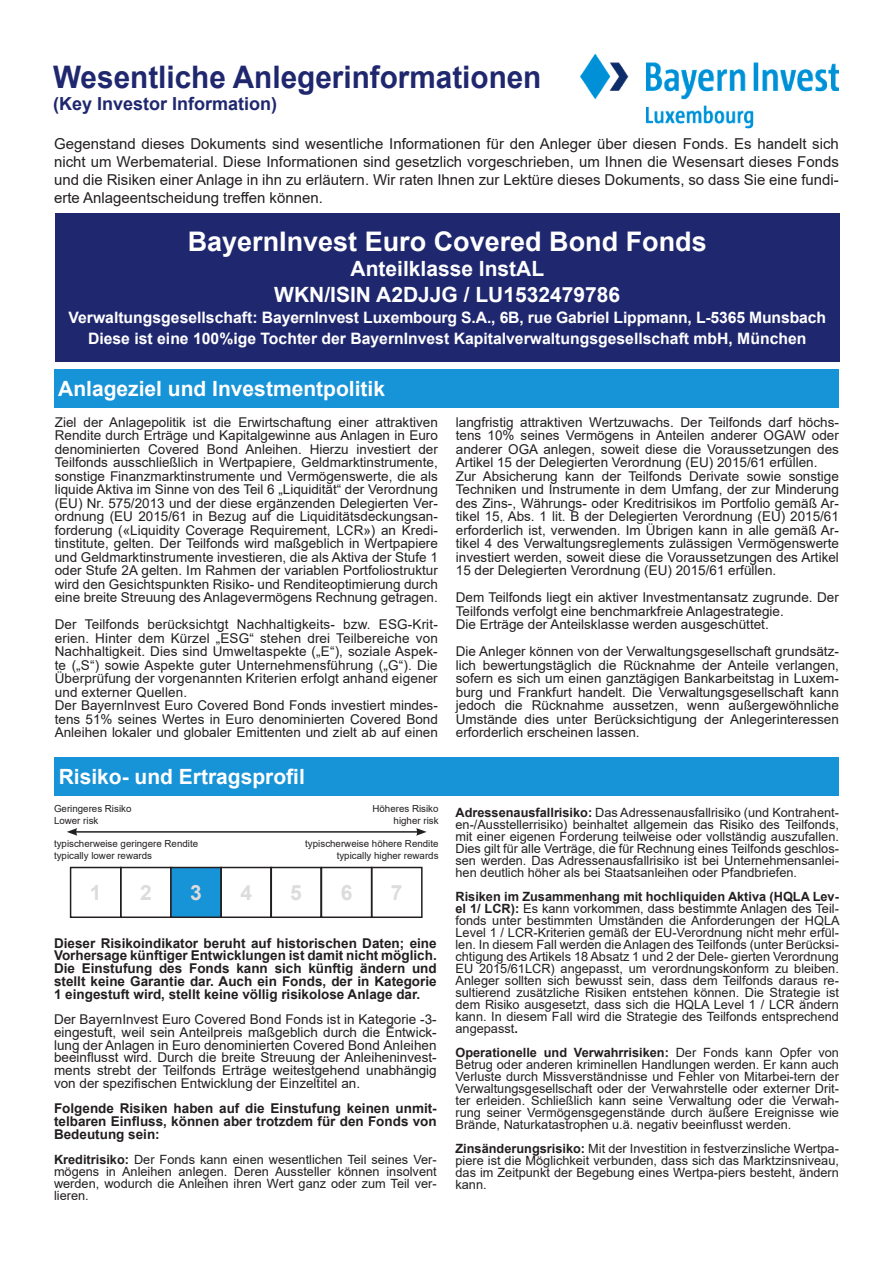
<style>
.page{position:relative;width:893px;height:1263px;background:#fff}
.page>*{position:absolute;margin:0;border:0;box-sizing:border-box;transform-origin:0 0}
.t1{font:700 31.05px "Arial";color:#1f276e;scale:.96 1}
.t2{font:700 27px "Arial";color:#fff}
.t3{font:700 21px "Arial";color:#fff}
.t4{font:700 21px "Arial";color:#dcdcdc}
.t5{font:700 18px "Arial";color:#1f276e}
.t6{font:700 15.75px/21px "Arial";color:#fff;text-align:center}
.t7{font:15px/18px "Arial";color:#231f20;text-align:justify}
.Copy{font:13.5px/13.5px "Arial";color:#231f20;text-align:justify}
.t8{font:700 13.5px/12.8px "Arial";color:#231f20;text-align:justify}
.t9{font:12.75px/12px "Arial";color:#231f20;text-align:justify}
.t10{font:9.75px "Arial";color:#231f20}
.s1{font-weight:700}
</style>
<div class="page">
<div style="left:55px;top:213px;width:785px;height:149px;background:#1f276e"></div>
<div style="left:54px;top:370px;width:785px;height:38px;background:#1793d7"></div>
<div style="left:54px;top:758px;width:785px;height:38px;background:#1793d7"></div>
<hr style="left:75px;top:831px;width:343px;height:2px;background:#231f20">
<svg style="left:67px;top:828px;width:10px;height:8px"></svg>
<svg style="left:416px;top:828px;width:11px;height:8px"></svg>
<div style="left:70px;top:867px;width:52px;height:51px;border:2px solid #231f20"></div>
<div style="left:120px;top:867px;width:52px;height:51px;border:2px solid #231f20"></div>
<div style="left:171px;top:867px;width:50px;height:50px;background:#1793d7"></div>
<div style="left:170px;top:867px;width:52px;height:51px;border:2px solid #231f20"></div>
<div style="left:220px;top:867px;width:52px;height:51px;border:2px solid #231f20"></div>
<div style="left:270px;top:867px;width:52px;height:51px;border:2px solid #231f20"></div>
<div style="left:321px;top:867px;width:51px;height:51px;border:2px solid #231f20"></div>
<div style="left:371px;top:867px;width:52px;height:51px;border:2px solid #231f20"></div>
<img style="left:581px;top:54px;width:258px;height:75px">
<p class="t1" style="left:53px;top:55px;width:510px">Wesentliche Anlegerinformationen</p>
<p class="t5" style="left:53px;top:91px;width:226px">(Key Investor Information)</p>
<p class="t7" style="left:54px;top:135px;width:786px">Gegenstand dieses Dokuments sind wesentliche Informationen für den Anleger über diesen Fonds. Es handelt sich nicht um Werbematerial. Diese Informationen sind gesetzlich vorgeschrieben, um Ihnen die Wesensart dieses Fonds und die Risiken einer Anlage in ihn zu erläutern. Wir raten Ihnen zur Lektüre dieses Dokuments, so dass Sie eine fundi&shy;erte Anlageentscheidung treffen können.</p>
<p class="t2" style="left:188px;top:223px;width:521px">BayernInvest Euro Covered Bond Fonds</p>
<p class="t3" style="left:351px;top:254px;width:195px">Anteilklasse InstAL</p>
<p class="t3" style="left:274px;top:279px;width:347px">WKN/ISIN A2DJJG / LU1532479786</p>
<p class="t6" style="left:68px;top:307px;width:759px">Verwaltungsgesellschaft: BayernInvest Luxembourg S.A., 6B, rue Gabriel Lippmann, L-5365 Munsbach<br>Diese ist eine 100%ige Tochter der BayernInvest Kapitalverwaltungsgesellschaft mbH, München</p>
<p class="t3" style="left:58px;top:374px;width:328px">Anlageziel und Investmentpolitik</p>
<p class="Copy" style="left:55px;top:415px;width:385px">Ziel der Anlagepolitik ist die Erwirtschaftung einer attraktiven Rendite durch Erträge und Kapitalgewinne aus Anlagen in Euro denominierten Covered Bond Anleihen. Hierzu investiert der Teilfonds ausschließlich in Wertpapiere, Geldmarktinstrumente, sonstige Finanzmarktinstrumente und Vermögenswerte, die als liquide Aktiva im Sinne von des Teil 6 „Liquidität“ der Verordnung (EU) Nr. 575/2013 und der diese ergänzenden Delegierten Ver&shy;ordnung (EU 2015/61 in Bezug auf die Liquiditätsdeckungsan&shy;forderung («Liquidity Coverage Requirement, LCR») an Kredi&shy;tinstitute, gelten. Der Teilfonds wird maßgeblich in Wertpapiere und Geldmarktinstrumente investieren, die als Aktiva der Stufe 1 oder Stufe 2A gelten. Im Rahmen der variablen Portfoliostruktur wird den Gesichtspunkten Risiko- und Renditeoptimierung durch eine breite Streuung des Anlagevermögens Rechnung getragen.</p>
<p class="Copy" style="left:55px;top:618px;width:385px">Der Teilfonds berücksichtgt Nachhaltigkeits- bzw. ESG-Krit&shy;erien. Hinter dem Kürzel „ESG“ stehen drei Teilbereiche von Nachhaltigkeit. Dies sind Umweltaspekte („E“), soziale Aspek&shy;te („S“) sowie Aspekte guter Unternehmensführung („G“). Die Überprüfung der vorgenannten Kriterien erfolgt anhand eigener und externer Quellen.</p>
<p class="Copy" style="left:55px;top:699px;width:385px">Der BayernInvest Euro Covered Bond Fonds investiert mindes&shy;tens 51% seines Wertes in Euro denominierten Covered Bond Anleihen lokaler und globaler Emittenten und zielt ab auf einen</p>
<p class="Copy" style="left:456px;top:415px;width:385px">langfristig attraktiven Wertzuwachs. Der Teilfonds darf höchs&shy;tens 10% seines Vermögens in Anteilen anderer OGAW oder anderer OGA anlegen, soweit diese die Voraussetzungen des Artikel 15 der Delegierten Verordnung (EU) 2015/61 erfüllen.</p>
<p class="Copy" style="left:456px;top:469px;width:385px">Zur Absicherung kann der Teilfonds Derivate sowie sonstige<br>Techniken und Instrumente in dem Umfang, der zur Minderung</p>
<p class="Copy" style="left:456px;top:496px;width:385px">des Zins-, Währungs- oder Kreditrisikos im Portfolio gemäß Ar&shy;tikel 15, Abs. 1 lit. B der Delegierten Verordnung (EU) 2015/61 erforderlich ist, verwenden. Im Übrigen kann in alle gemäß Ar&shy;tikel 4 des Verwaltungsreglements zulässigen Vermögenswerte investiert werden, soweit diese die Voraussetzungen des Artikel 15 der Delegierten Verordnung (EU) 2015/61 erfüllen.</p>
<p class="Copy" style="left:456px;top:591px;width:385px">Dem Teilfonds liegt ein aktiver Investmentansatz zugrunde. Der<br>Teilfonds verfolgt eine benchmarkfreie Anlagestrategie.</p>
<p class="Copy" style="left:456px;top:618px;width:314px">Die Erträge der Anteilsklasse werden ausgeschüttet.</p>
<p class="Copy" style="left:456px;top:645px;width:385px">Die Anleger können von der Verwaltungsgesellschaft grundsätz&shy;lich bewertungstäglich die Rücknahme der Anteile verlangen, sofern es sich um einen ganztägigen Bankarbeitstag in Luxem&shy;burg und Frankfurt handelt. Die Verwaltungsgesellschaft kann jedoch die Rücknahme aussetzen, wenn außergewöhnliche Umstände dies unter Berücksichtigung der Anlegerinteressen erforderlich erscheinen lassen.</p>
<p class="t3" style="left:59px;top:762px;width:248px">Risiko- und Ertragsprofil</p>
<p class="t10" style="left:54px;top:802px;width:79px">Geringeres Risiko</p>
<p class="t10" style="left:54px;top:813px;width:46px">Lower risk</p>
<p class="t10" style="left:54px;top:837px;width:146px">typischerweise geringere Rendite</p>
<p class="t10" style="left:54px;top:848px;width:100px">typically lower rewards</p>
<p class="t10" style="left:372px;top:802px;width:68px">Höheres Risiko</p>
<p class="t10" style="left:394px;top:813px;width:46px">higher risk</p>
<p class="t10" style="left:305px;top:837px;width:135px">typischerweise höhere Rendite</p>
<p class="t10" style="left:337px;top:848px;width:103px">typically higher rewards</p>
<p class="t4" style="left:90px;top:878px;width:13px">1</p>
<p class="t4" style="left:140px;top:878px;width:13px">2</p>
<p class="t4" style="left:190px;top:878px;width:13px">3</p>
<p class="t4" style="left:240px;top:878px;width:13px">4</p>
<p class="t4" style="left:290px;top:878px;width:13px">5</p>
<p class="t4" style="left:341px;top:878px;width:13px">6</p>
<p class="t4" style="left:391px;top:878px;width:13px">7</p>
<p class="t8" style="left:54px;top:936px;width:384px">Dieser Risikoindikator beruht auf historischen Daten; eine Vorhersage künftiger Entwicklungen ist damit nicht möglich.<br>Die Einstufung des Fonds kann sich künftig ändern und stellt keine Garantie dar. Auch ein Fonds, der in Kategorie 1 eingestuft wird, stellt keine völlig risikolose Anlage dar.</p>
<p class="Copy" style="left:54px;top:1013px;width:384px;line-height:12.8px">Der BayernInvest Euro Covered Bond Fonds ist in Kategorie -3- eingestuft, weil sein Anteilpreis maßgeblich durch die Entwick&shy;lung der Anlagen in Euro denominierten Covered Bond Anleihen beeinflusst wird. Durch die breite Streuung der Anleiheninvest&shy;ments strebt der Teilfonds Erträge weitestgehend unabhängig von der spezifischen Entwicklung der Einzeltitel an.</p>
<p class="t8" style="left:54px;top:1102px;width:384px">Folgende Risiken haben auf die Einstufung keinen unmit&shy;telbaren Einfluss, können aber trotzdem für den Fonds von Bedeutung sein:</p>
<p class="t9" style="left:54px;top:1153px;width:384px"><span class="s1">Kreditrisiko:</span> Der Fonds kann einen wesentlichen Teil seines Ver&shy;mögens in Anleihen anlegen. Deren Aussteller können insolvent werden, wodurch die Anleihen ihren Wert ganz oder zum Teil ver&shy;lieren.</p>
<p class="t9" style="left:455px;top:807px;width:385px"><span class="s1">Adressenausfallrisiko:</span> Das Adressenausfallrisiko (und Kontrahent&shy;en-/Ausstellerrisiko) beinhaltet allgemein das Risiko des Teilfonds, mit einer eigenen Forderung teilweise oder vollständig auszufallen.<br>Dies gilt für alle Verträge, die für Rechnung eines Teilfonds geschlos&shy;sen werden. Das Adressenausfallrisiko ist bei Unternehmensanlei&shy;hen deutlich höher als bei Staatsanleihen oder Pfandbriefen.</p>
<p class="t9" style="left:455px;top:891px;width:386px"><span class="s1">Risiken im Zusammenhang mit hochliquiden Aktiva (HQLA Lev&shy;el 1/ LCR):</span> Es kann vorkommen, dass bestimmte Anlagen des Teil&shy;fonds unter bestimmten Umständen die Anforderungen der HQLA Level 1 / LCR-Kriterien gemäß der EU-Verordnung nicht mehr erfül&shy;len. In diesem Fall werden die Anlagen des Teilfonds (unter Berücksi&shy;chtigung des Artikels 18 Absatz 1 und 2 der Dele- gierten Verordnung EU 2015/61LCR) angepasst, um verordnungskonform zu bleiben.<br>Anleger sollten sich bewusst sein, dass dem Teilfonds daraus re&shy;sultierend zusätzliche Risiken entstehen können. Die Strategie ist dem Risiko ausgesetzt, dass sich die HQLA Level 1 / LCR ändern kann. In diesem Fall wird die Strategie des Teilfonds entsprechend angepasst<span class="s1">.</span></p>
<p class="t9" style="left:455px;top:1047px;width:385px"><span class="s1">Operationelle und Verwahrrisiken:</span> Der Fonds kann Opfer von Betrug oder anderen kriminellen Handlungen werden. Er kann auch Verluste durch Missverständnisse und Fehler von Mitarbei-tern der Verwaltungsgesellschaft oder der Verwahrstelle oder externer Drit&shy;ter erleiden. Schließlich kann seine Verwaltung oder die Verwah&shy;rung seiner Vermögensgegenstände durch äußere Ereignisse wie Brände, Naturkatastrophen u.ä. negativ beeinflusst werden.</p>
<p class="t9" style="left:455px;top:1143px;width:385px"><span class="s1">Zinsänderungsrisiko:</span> Mit der Investition in festverzinsliche Wertpa&shy;piere ist die Möglichkeit verbunden, dass sich das Marktzinsniveau, das im Zeitpunkt der Begebung eines Wertpa-piers besteht, ändern kann.</p>
</div>
